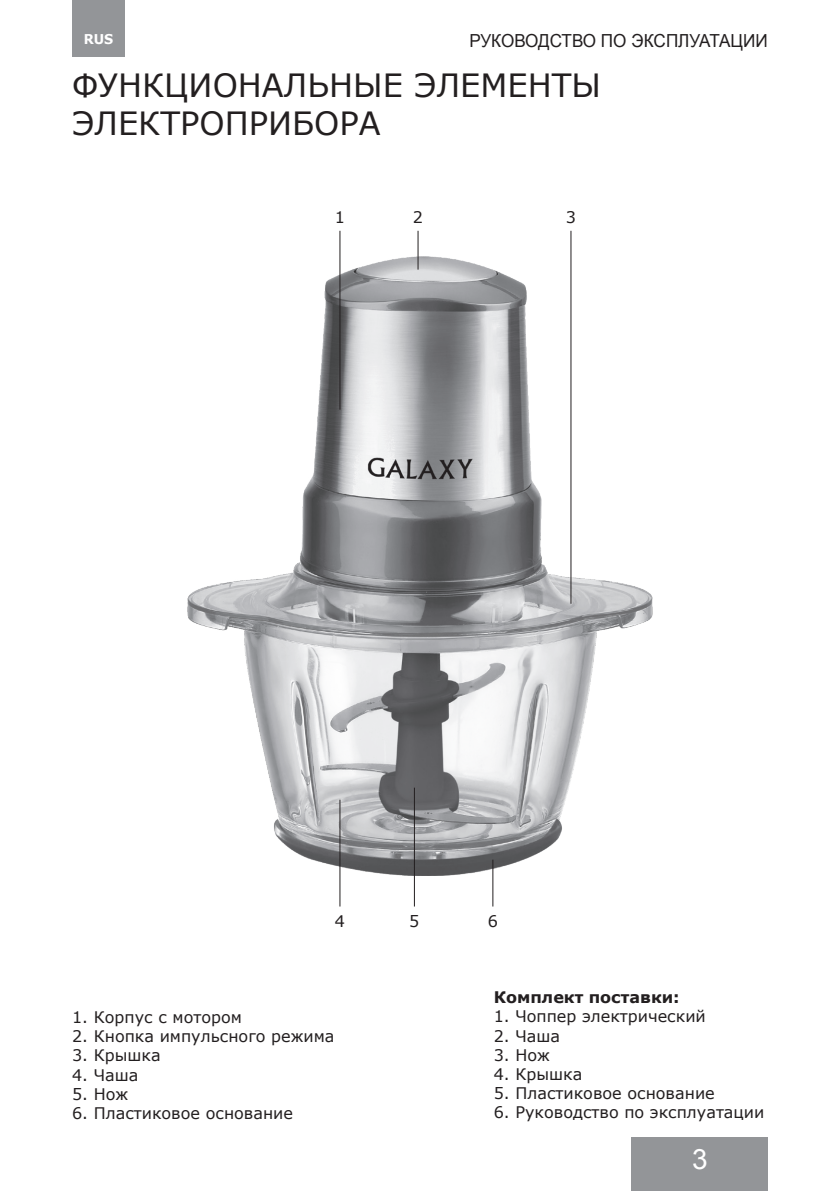
<style>
.page{position:relative;width:840px;height:1191px;background:#fff}
.page>*{position:absolute;margin:0;border:0;box-sizing:border-box;transform-origin:0 0}
.t1{font:32px/38.4px "Verdana";color:#231f20}
.t2{font:28px "Arial";color:#fff}
.t3{font:18px "Arial";color:#231f20;scale:.95 1}
.t4{font:16px "Verdana";color:#231f20}
.t5{font:700 16px "Verdana";color:#231f20}
.t6{font:700 13.6px "Verdana";color:#fff;scale:.95 1}
</style>
<div class="page">
<div style="left:72px;top:0;width:53px;height:57px;background:#939598"></div>
<div style="left:631px;top:1137px;width:136px;height:54px;background:#939598"></div>
<img style="left:187px;top:256px;width:466px;height:620px">
<hr style="left:339px;top:231px;width:1px;height:179px;background:#231f20">
<hr style="left:570px;top:231px;width:1px;height:373px;background:#231f20">
<hr style="left:417px;top:231px;width:1px;height:39px;background:#231f20">
<hr style="left:339px;top:799px;width:1px;height:107px;background:#231f20">
<hr style="left:413px;top:787px;width:1px;height:119px;background:#231f20">
<hr style="left:492px;top:859px;width:1px;height:47px;background:#231f20">
<p class="t3" style="left:469px;top:29px;width:315px">РУКОВОДСТВО ПО ЭКCПЛУАТАЦИИ</p>
<h1 class="t1" style="left:72px;top:65px;width:530px">ФУНКЦИОНАЛЬНЫЕ ЭЛЕМЕНТЫ<br>ЭЛЕКТРОПРИБОРА</h1>
<p class="t6" style="left:84px;top:30px;width:33px">RUS</p>
<p class="t4" style="left:334px;top:206px;width:12px">1</p>
<p class="t4" style="left:412px;top:206px;width:12px">2</p>
<p class="t4" style="left:565px;top:206px;width:12px">3</p>
<p class="t4" style="left:334px;top:910px;width:12px">4</p>
<p class="t4" style="left:409px;top:910px;width:12px">5</p>
<p class="t4" style="left:487px;top:910px;width:12px">6</p>
<p class="t4" style="left:72px;top:1006px;width:171px">1. Корпус с мотором</p>
<p class="t4" style="left:72px;top:1025px;width:264px">2. Кнопка импульсного режима</p>
<p class="t4" style="left:72px;top:1044px;width:90px">3. Крышка</p>
<p class="t4" style="left:72px;top:1063px;width:68px">4. Чаша</p>
<p class="t4" style="left:72px;top:1083px;width:58px">5. Нож</p>
<p class="t4" style="left:72px;top:1102px;width:222px">6. Пластиковое основание</p>
<p class="t5" style="left:493px;top:986px;width:187px">Комплект поставки:</p>
<p class="t4" style="left:493px;top:1005px;width:213px">1. Чоппер электрический</p>
<p class="t4" style="left:493px;top:1024px;width:68px">2. Чаша</p>
<p class="t4" style="left:493px;top:1044px;width:58px">3. Нож</p>
<p class="t4" style="left:493px;top:1063px;width:90px">4. Крышка</p>
<p class="t4" style="left:493px;top:1082px;width:222px">5. Пластиковое основание</p>
<p class="t4" style="left:493px;top:1101px;width:272px">6. Руководство по эксплуатации</p>
<h2 class="t2" style="left:691px;top:1141px;width:17px">3</h2>
</div>
